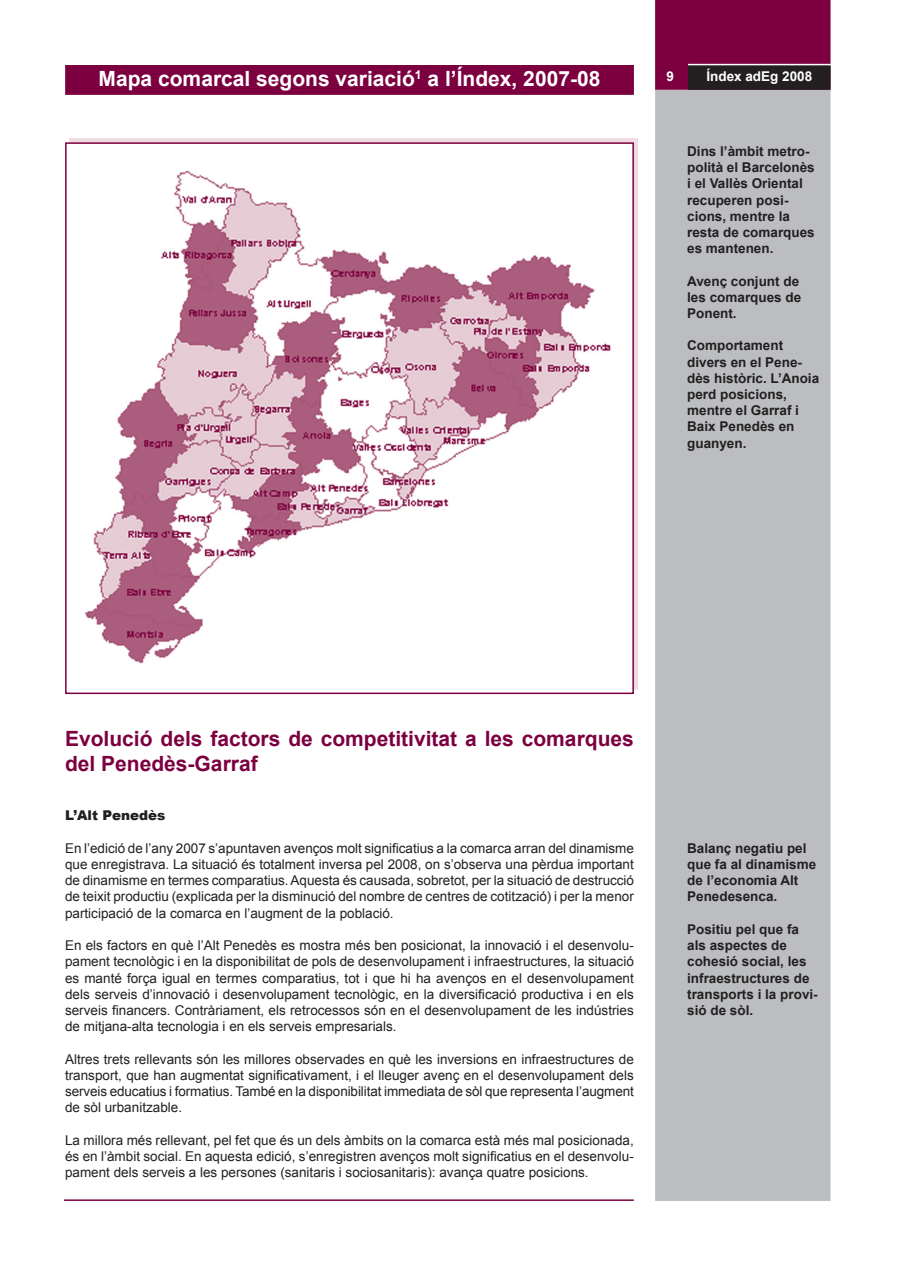
<style>
.page{position:relative;width:897px;height:1266px;background:#fff}
.page>*{position:absolute;margin:0;border:0;box-sizing:border-box;transform-origin:0 0}
.t1{font:700 21px/25.2px "Arial";color:#7c0040}
.t2{font:700 21px "Arial";color:#fff}
.t3{font:13.5px/16.2px "Arial";color:#231f20;text-align:justify}
.t4{font:700 13.5px/16.2px "Arial";color:#231f20}
.t5{font:700 13.5px "Arial";color:#fff}
.t6{font:900 13.5px "Arial";color:#231f20}
</style>
<div class="page">
<div style="left:655px;top:90px;width:176px;height:1110px;background:#bcbdc0;border:2px solid #bcbdc0"></div>
<div style="left:655px;top:0;width:176px;height:90px;background:#7c0040"></div>
<div style="left:689px;top:66px;width:141px;height:23px;background:#231f20"></div>
<div style="left:688px;top:65px;width:143px;height:25px;border:2px solid #231f20"></div>
<hr style="left:688px;top:64px;width:143px;height:1px;background:#fff">
<div style="left:65px;top:65px;width:569px;height:30px;background:#7c0040;border:2px solid #7c0040"></div>
<div style="left:65px;top:142px;width:569px;height:552px;background:#fff;border:2px solid #7c0040"></div>
<hr style="left:64px;top:1199px;width:570px;height:1px;background:#7c0040">
<img style="left:86px;top:170px;width:525px;height:494px">
<h1 class="t2" style="left:99px;top:66px;width:503px">Mapa comarcal segons variació<sup>1</sup> a l’Índex, 2007-08</h1>
<p class="t5" style="left:666px;top:69px;width:9px">9</p>
<p class="t5" style="left:706px;top:69px;width:107px">Índex adEg 2008</p>
<p class="t4" style="left:687px;top:143px;width:129px">Dins l’àmbit metro&shy;polità el Barcelonès i el Vallès Oriental recuperen posi&shy;cions, mentre la resta de comarques es mantenen.</p>
<p class="t4" style="left:687px;top:273px;width:116px">Avenç conjunt de les comarques de<br>Ponent.</p>
<p class="t4" style="left:687px;top:337px;width:134px">Comportament divers en el Pene&shy;dès històric. L’Anoia perd posicions, mentre el Garraf i<br>Baix Penedès en guanyen.</p>
<h1 class="t1" style="left:65px;top:725px;width:570px">Evolució dels factors de competitivitat a les comarques del Penedès-Garraf</h1>
<p class="t6" style="left:65px;top:805px;width:102px">L’Alt Penedès</p>
<p class="t3" style="left:65px;top:840px;width:571px">En l’edició de l’any 2007 s’apuntaven avenços molt significatius a la comarca arran del dinamisme que enregistrava. La situació és totalment inversa pel 2008, on s’observa una pèrdua important de dinamisme en termes comparatius. Aquesta és causada, sobretot, per la situació de destrucció de teixit productiu (explicada per la disminució del nombre de centres de cotització) i per la menor participació de la comarca en l’augment de la població.</p>
<p class="t3" style="left:65px;top:937px;width:570px">En els factors en què l’Alt Penedès es mostra més ben posicionat, la innovació i el desenvolu&shy;pament tecnològic i en la disponibilitat de pols de desenvolupament i infraestructures, la situació es manté força igual en termes comparatius, tot i que hi ha avenços en el desenvolupament dels serveis d’innovació i desenvolupament tecnològic, en la diversificació productiva i en els serveis financers. Contràriament, els retrocessos són en el desenvolupament de les indústries de mitjana-alta tecnologia i en els serveis empresarials.</p>
<p class="t3" style="left:65px;top:1050px;width:570px">Altres trets rellevants són les millores observades en què les inversions en infraestructures de transport, que han augmentat significativament, i el lleuger avenç en el desenvolupament dels serveis educatius i formatius. També en la disponibilitat immediata de sòl que representa l’augment de sòl urbanitzable.</p>
<p class="t3" style="left:65px;top:1131px;width:570px">La millora més rellevant, pel fet que és un dels àmbits on la comarca està més mal posicionada, és en l’àmbit social. En aquesta edició, s’enregistren avenços molt significatius en el desenvolu&shy;pament dels serveis a les persones (sanitaris i sociosanitaris): avança quatre posicions.</p>
<p class="t4" style="left:687px;top:840px;width:131px">Balanç negatiu pel que fa al dinamisme de l’economia Alt<br>Penedesenca.</p>
<p class="t4" style="left:687px;top:921px;width:132px">Positiu pel que fa als aspectes de cohesió social, les infraestructures de transports i la provi&shy;sió de sòl.</p>
</div>
